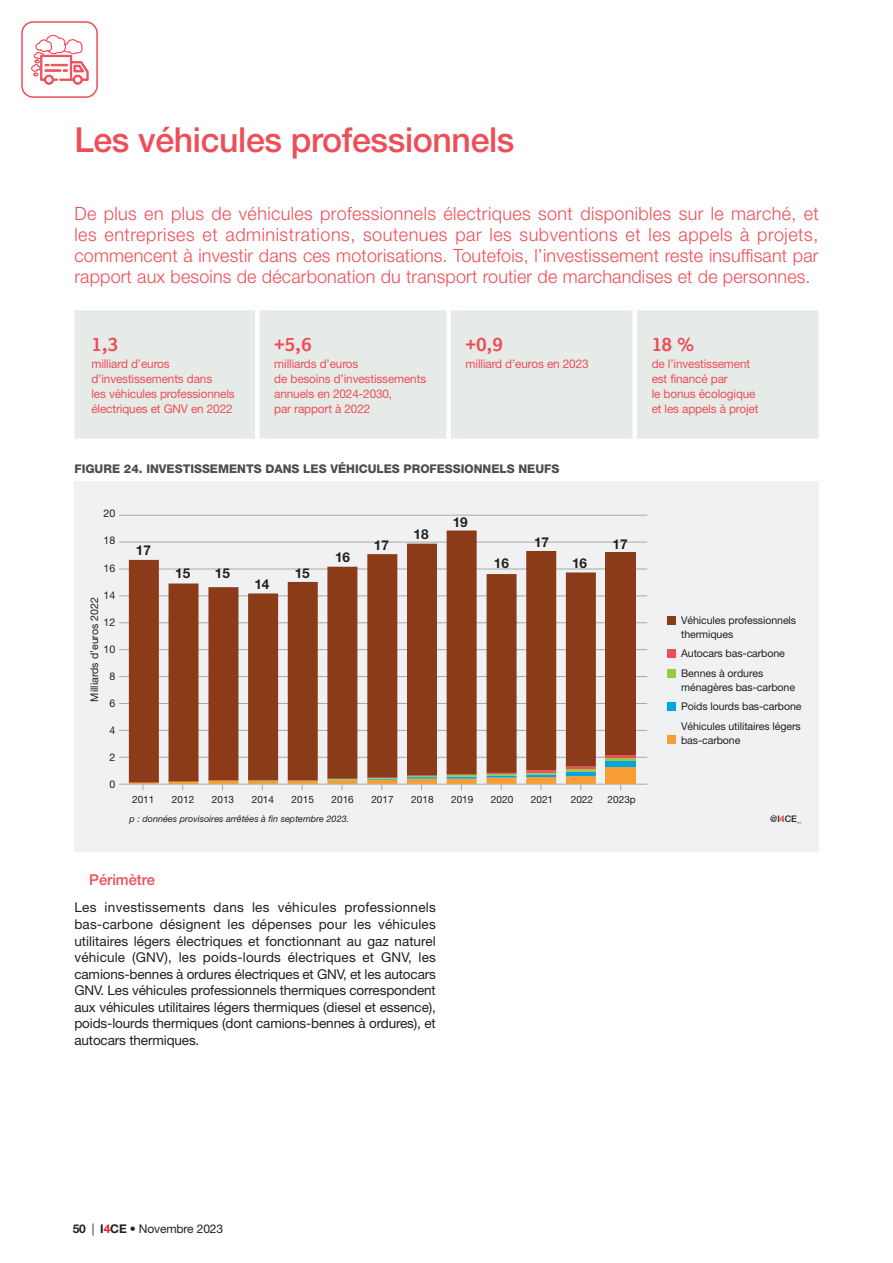
<style>
.page{position:relative;width:893px;height:1263px;background:#fff}
.page>*{position:absolute;margin:0;border:0;box-sizing:border-box;transform-origin:0 0}
.T1_--_SOMM1_3588{font:500 34.5px "Helvetica Neue LT Std";letter-spacing:-.01em;color:#ef4d58}
.P_3588{font:700 19.5px "Lexia Da Ma";color:#ef4d58}
.P_chapeau{font:300 18.3px/21px "Helvetica Neue LT Std";letter-spacing:.01em;color:#ef4d58;text-align:justify}
.T4__65MEDIUM{font:500 15px "Helvetica Neue LT Std";color:#ef4d58}
.t1{font:700 13.65px "Helvetica Neue LT Std";letter-spacing:-.01em;color:#231f20}
.P_3588-2{font:13.5px/16.5px "Helvetica Neue LT Std";letter-spacing:-.01em;color:#231f20;text-align:justify}
.P_3588-3{font:12px/15px "Helvetica Neue LT Std";letter-spacing:-.01em;color:#ef4d58}
.T_imports_bleuLogo100_3794{font:800 12px "Helvetica Neue LT Std";color:#4b4c4d}
.t2{font:12px "Helvetica Neue LT Std";letter-spacing:-.01em;color:#231f20}
.t3{font:10.65px/19.6px "Helvetica Neue LT Std";letter-spacing:-.01em;color:#231f20}
.t4{font:10.05px "Helvetica Neue LT Std";color:#231f20}
.t5{font:italic 9px "Helvetica Neue LT Std";color:#231f20}
.t6{font:500 9px "Helvetica Neue LT Std";color:#231f20}
.s1{color:#ee1d23}
.s2{font-weight:700}
.s3{font-weight:700;color:#ee1d23}
</style>
<div class="page">
<div style="left:74px;top:310px;width:745px;height:129px;background:#e6ebe8"></div>
<hr style="left:255px;top:310px;width:4px;height:129px;background:#fff">
<div style="left:446px;top:310px;width:5px;height:129px;background:#fff"></div>
<div style="left:632px;top:310px;width:5px;height:129px;background:#fff"></div>
<div style="left:74px;top:481px;width:745px;height:370px;background:#f0f1f2"></div>
<hr style="left:119px;top:784px;width:528px;height:1px;background:#a8a9ad">
<hr style="left:119px;top:757px;width:528px;height:1px;background:#a8a9ad">
<hr style="left:119px;top:730px;width:528px;height:1px;background:#a8a9ad">
<hr style="left:119px;top:703px;width:528px;height:1px;background:#a8a9ad">
<hr style="left:119px;top:676px;width:528px;height:1px;background:#a8a9ad">
<hr style="left:119px;top:649px;width:528px;height:1px;background:#a8a9ad">
<hr style="left:119px;top:622px;width:528px;height:1px;background:#a8a9ad">
<hr style="left:119px;top:596px;width:528px;height:1px;background:#a8a9ad">
<hr style="left:119px;top:542px;width:528px;height:1px;background:#a8a9ad">
<hr style="left:119px;top:569px;width:528px;height:1px;background:#a8a9ad">
<hr style="left:119px;top:515px;width:528px;height:1px;background:#a8a9ad">
<div style="left:667px;top:616px;width:9px;height:8px;background:#8c3b18"></div>
<div style="left:667px;top:649px;width:9px;height:9px;background:#ef4d58"></div>
<div style="left:667px;top:669px;width:9px;height:8px;background:#99ca3b"></div>
<div style="left:667px;top:702px;width:9px;height:8px;background:#00a6e4"></div>
<div style="left:667px;top:735px;width:9px;height:9px;background:#f89d33"></div>
<div style="left:605px;top:767px;width:30px;height:17px;background:#f89d33"></div>
<svg style="left:129px;top:782px;width:467px;height:8px"></svg>
<div style="left:605px;top:761px;width:30px;height:6px;background:#00a6e4"></div>
<svg style="left:605px;top:757px;width:30px;height:4px"></svg>
<hr style="left:605px;top:755px;width:30px;height:2px;background:#ef4d58">
<hr style="left:129px;top:782px;width:30px;height:1px;background:#ef4d58">
<div style="left:605px;top:552px;width:30px;height:203px;background:#8c3b18"></div>
<svg style="left:129px;top:530px;width:467px;height:252px;fill:#8c3b18"></svg>
<div style="left:21px;top:21px;width:77px;height:77px;border:2px solid #ef4d58;border-radius:11px"></div>
<svg style="left:30px;top:34px;width:59px;height:64px"></svg>
<p class="T1_--_SOMM1_3588" style="left:74px;top:119px;width:442px">Les véhicules professionnels</p>
<p class="P_chapeau" style="left:74px;top:203px;width:746px">De plus en plus de véhicules professionnels électriques sont disponibles sur le marché, et les entreprises et administrations, soutenues par les subventions et les appels à projets, commencent à investir dans ces motorisations. Toutefois, l’investissement reste insuffisant par rapport aux besoins de décarbonation du transport routier de marchandises et de personnes.</p>
<p class="P_3588" style="left:91px;top:332px;width:28px">1,3</p>
<p class="P_3588-3" style="left:91px;top:356px;width:145px">milliard d’euros d’investissements dans<br>les véhicules professionnels électriques et GNV en 2022</p>
<p class="P_3588" style="left:274px;top:332px;width:39px">+5,6</p>
<p class="P_3588-3" style="left:274px;top:356px;width:153px">milliards d’euros<br>de besoins d’investissements annuels en 2024-2030,<br>par rapport à 2022</p>
<p class="P_3588" style="left:466px;top:332px;width:39px">+0,9</p>
<p class="P_3588-3" style="left:466px;top:356px;width:125px">milliard d’euros en 2023</p>
<p class="P_3588" style="left:652px;top:332px;width:44px">18 %</p>
<p class="P_3588-3" style="left:652px;top:356px;width:108px">de l’investissement est financé par<br>le bonus écologique et les appels à projet</p>
<p class="T_imports_bleuLogo100_3794" style="left:74px;top:461px;width:486px">FIGURE 24. INVESTISSEMENTS DANS LES VÉHICULES PROFESSIONNELS NEUFS</p>
<p class="t3" style="left:103px;top:504px;width:13px">20</p>
<p class="t3" style="left:103px;top:531px;width:13px">18</p>
<p class="t3" style="left:103px;top:558px;width:13px">16</p>
<p class="t3" style="left:103px;top:585px;width:13px">14</p>
<p class="t3" style="left:103px;top:612px;width:13px">12</p>
<p class="t3" style="left:103px;top:639px;width:13px">10</p>
<p class="t3" style="left:109px;top:666px;width:7px">8</p>
<p class="t3" style="left:109px;top:693px;width:7px">6</p>
<p class="t3" style="left:109px;top:720px;width:7px">4</p>
<p class="t3" style="left:109px;top:747px;width:7px">2</p>
<p class="t3" style="left:109px;top:774px;width:7px">0</p>
<p class="t3" style="left:84px;top:702px;width:106px;rotate:-90deg">Milliards d’euros 2022</p>
<p class="t1" style="left:136px;top:542px;width:17px">17</p>
<p class="t1" style="left:175px;top:565px;width:17px">15</p>
<p class="t1" style="left:215px;top:565px;width:17px">15</p>
<p class="t1" style="left:254px;top:576px;width:17px">14</p>
<p class="t1" style="left:295px;top:565px;width:17px">15</p>
<p class="t1" style="left:335px;top:549px;width:17px">16</p>
<p class="t1" style="left:374px;top:536px;width:17px">17</p>
<p class="t1" style="left:414px;top:526px;width:17px">18</p>
<p class="t1" style="left:453px;top:513px;width:17px">19</p>
<p class="t1" style="left:494px;top:555px;width:17px">16</p>
<p class="t1" style="left:534px;top:533px;width:17px">17</p>
<p class="t1" style="left:572px;top:555px;width:17px">16</p>
<p class="t1" style="left:613px;top:535px;width:17px">17</p>
<p class="t4" style="left:172px;top:794px;width:24px">2012</p>
<p class="t4" style="left:212px;top:794px;width:24px">2013</p>
<p class="t4" style="left:252px;top:794px;width:24px">2014</p>
<p class="t4" style="left:292px;top:794px;width:24px">2015</p>
<p class="t4" style="left:331px;top:794px;width:24px">2016</p>
<p class="t4" style="left:371px;top:794px;width:24px">2017</p>
<p class="t4" style="left:411px;top:794px;width:24px">2018</p>
<p class="t4" style="left:451px;top:794px;width:24px">2019</p>
<p class="t4" style="left:491px;top:794px;width:24px">2020</p>
<p class="t4" style="left:531px;top:794px;width:24px">2021</p>
<p class="t4" style="left:571px;top:794px;width:24px">2022</p>
<p class="t5" style="left:129px;top:813px;width:221px">p : données provisoires arrêtées à fin septembre 2023.</p>
<p class="t4" style="left:132px;top:794px;width:24px">2011</p>
<p class="t4" style="left:608px;top:794px;width:30px">2023p</p>
<p class="t3" style="left:681px;top:613px;width:117px;line-height:13.6px">Véhicules professionnels thermiques</p>
<p class="t3" style="left:681px;top:644px;width:105px">Autocars bas-carbone<br>Bennes à ordures</p>
<p class="t3" style="left:681px;top:677px;width:122px">ménagères bas-carbone<br>Poids lourds bas-carbone<br>Véhicules utilitaires légers</p>
<p class="t3" style="left:681px;top:730px;width:61px">bas-carbone</p>
<p class="t6" style="left:770px;top:813px;width:33px">@I<span class="s1">4</span>CE_</p>
<p class="T4__65MEDIUM" style="left:89px;top:871px;width:67px">Périmètre</p>
<p class="P_3588-2" style="left:74px;top:899px;width:363px">Les investissements dans les véhicules professionnels bas‑carbone désignent les dépenses pour les véhicules utilitaires légers électriques et fonctionnant au gaz naturel véhicule (GNV), les poids-lourds électriques et GNV, les camions-bennes à ordures électriques et GNV, et les autocars GNV. Les véhicules professionnels thermiques correspondent aux véhicules utilitaires légers thermiques (diesel et essence), poids-lourds thermiques (dont camions-bennes à ordures), et autocars thermiques.</p>
<p class="t2" style="left:73px;top:1221px;width:152px"><span class="s2">50</span> | <span class="s2">I</span><span class="s3">4</span><span class="s2">CE</span> • Novembre 2023</p>
</div>
